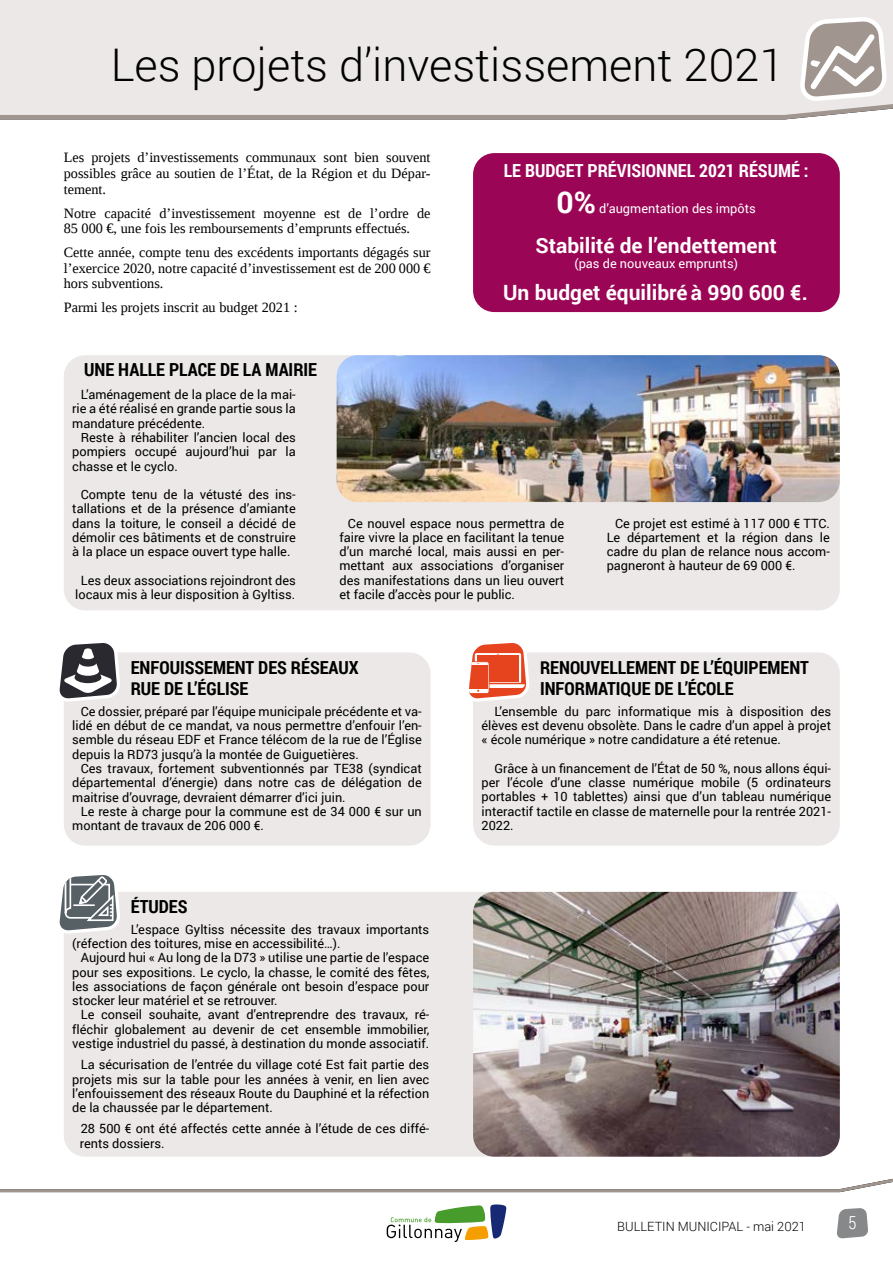
<style>
.page{position:relative;width:893px;height:1263px;background:#fff}
.page>*{position:absolute;margin:0;border:0;box-sizing:border-box;transform-origin:0 0}
.t1{font:300 45px "Roboto";color:#000}
.t2{font:700 30px "Roboto";color:#fff}
.t3{font:700 21px "Roboto";color:#fff}
.t4{font:700 18px/21.6px "Roboto Condensed";color:#000}
.t5{font:700 18px "Roboto Condensed";color:#fff}
.t6{font:300 18px "Roboto Condensed";color:#fff}
.t7{font:14.25px/15.8px "Liberation Serif";color:#000;text-align:justify}
.t8{font:12.75px/14.2px "Roboto";color:#000;text-align:justify}
.t9{font:12.75px "Roboto";color:#fff}
.t10{font:300 12.75px "Roboto";color:#000}
</style>
<div class="page">
<svg style="left:387px;top:1204px;width:119px;height:38px"></svg>
<svg style="left:837px;top:1208px;width:31px;height:30px"></svg>
<div style="left:0;top:0;width:893px;height:17px;background:#ebe8e7"></div>
<svg style="left:0;top:1178px;width:893px;height:15px"></svg>
<svg style="left:0;top:17px;width:893px;height:103px;background:#e4e0df"></svg>
<div style="left:64px;top:355px;width:776px;height:255px;background:#ebe8e7;border-radius:21px"></div>
<div style="left:64px;top:892px;width:776px;height:265px;background:#ebe8e7;border-radius:21px"></div>
<div style="left:473px;top:153px;width:367px;height:159px;background:#9b0555;border-radius:21px"></div>
<img style="left:473px;top:892px;width:367px;height:265px">
<div style="left:64px;top:652px;width:367px;height:194px;background:#ebe8e7;border-radius:21px"></div>
<svg style="left:59px;top:643px;width:61px;height:59px"></svg>
<svg style="left:59px;top:875px;width:61px;height:59px"></svg>
<div style="left:473px;top:652px;width:367px;height:194px;background:#ebe8e7;border-radius:21px"></div>
<svg style="left:469px;top:643px;width:60px;height:59px;background:#ed846c"></svg>
<img style="left:337px;top:355px;width:503px;height:147px">
<h1 class="t1" style="left:614px;top:34px;width:162px">Éditorial</h1>
<h1 class="t1" style="left:111px;top:34px;width:675px">Les projets d’investissement 2021</h1>
<p class="t7" style="left:64px;top:150px;width:368px">Les projets d’investissements communaux sont bien souvent possibles grâce au soutien de l’État, de la Région et du Dépar&shy;tement.</p>
<p class="t7" style="left:64px;top:205px;width:368px">Notre capacité d’investissement moyenne est de l’ordre de<br>85 000 €, une fois les remboursements d’emprunts effectués.</p>
<p class="t7" style="left:64px;top:244px;width:368px">Cette année, compte tenu des excédents importants dégagés sur l’exercice 2020, notre capacité d’investissement est de 200 000 € hors subventions.</p>
<p class="t7" style="left:64px;top:299px;width:235px">Parmi les projets inscrit au budget 2021 :</p>
<h3 class="t5" style="left:504px;top:157px;width:306px">LE BUDGET PRÉVISIONNEL 2021 RÉSUMÉ :</h3>
<h2 class="t2" style="left:557px;top:181px;width:41px">0%</h2>
<p class="t9" style="left:599px;top:199px;width:158px">d’augmentation des impôts</p>
<h3 class="t3" style="left:535px;top:231px;width:243px">Stabilité de l’endettement</h3>
<p class="t9" style="left:574px;top:254px;width:165px">(pas de nouveaux emprunts)</p>
<h3 class="t3" style="left:503px;top:278px;width:306px">Un budget équilibré à 990 600 €.</h3>
<h3 class="t4" style="left:84px;top:359px;width:234px">UNE HALLE PLACE DE LA MAIRIE</h3>
<p class="t8" style="left:72px;top:387px;width:225px;text-indent:9px">L’aménagement de la place de la mai&shy;rie a été réalisé en grande partie sous la mandature précédente.</p>
<p class="t8" style="left:72px;top:430px;width:225px;text-indent:9px">Reste à réhabiliter l’ancien local des pompiers occupé aujourd’hui par la chasse et le cyclo.</p>
<p class="t8" style="left:72px;top:487px;width:225px;text-indent:9px">Compte tenu de la vétusté des ins&shy;tallations et de la présence d’amiante dans la toiture, le conseil a décidé de démolir ces bâtiments et de construire à la place un espace ouvert type halle.</p>
<p class="t8" style="left:75px;top:572px;width:222px;text-align:center">Les deux associations rejoindront des locaux mis à leur disposition à Gyltiss.</p>
<p class="t8" style="left:339px;top:515px;width:226px;text-indent:9px">Ce nouvel espace nous permettra de faire vivre la place en facilitant la tenue d’un marché local, mais aussi en per&shy;mettant aux associations d’organiser des manifestations dans un lieu ouvert et facile d’accès pour le public.</p>
<p class="t8" style="left:607px;top:515px;width:225px;text-indent:9px">Ce projet est estimé à 117 000 € TTC.<br>Le département et la région dans le cadre du plan de relance nous accom&shy;pagneront à hauteur de 69 000 €.</p>
<h3 class="t4" style="left:131px;top:656px;width:229px">ENFOUISSEMENT DES RÉSEAUX<br>RUE DE L’ÉGLISE</h3>
<p class="t8" style="left:72px;top:704px;width:351px;text-indent:9px">Ce dossier, préparé par l’équipe municipale précédente et va&shy;lidé en début de ce mandat, va nous permettre d’enfouir l’en&shy;semble du réseau EDF et France télécom de la rue de l’Église depuis la RD73 jusqu’à la montée de Guiguetières.</p>
<p class="t8" style="left:72px;top:761px;width:351px;text-indent:9px">Ces travaux, fortement subventionnés par TE38 (syndicat départemental d’énergie) dans notre cas de délégation de maitrise d’ouvrage, devraient démarrer d’ici juin.</p>
<p class="t8" style="left:72px;top:804px;width:351px;text-indent:9px">Le reste à charge pour la commune est de 34 000 € sur un montant de travaux de 206 000 €.</p>
<h3 class="t4" style="left:131px;top:895px;width:58px">ÉTUDES</h3>
<p class="t8" style="left:72px;top:922px;width:359px;text-indent:58px">L’espace Gyltiss nécessite des travaux importants (réfection des toitures, mise en accessibilité…).</p>
<p class="t8" style="left:72px;top:950px;width:359px;text-indent:9px">Aujourd hui « Au long de la D73 » utilise une partie de l’espace pour ses expositions. Le cyclo, la chasse, le comité des fêtes, les associations de façon générale ont besoin d’espace pour stocker leur matériel et se retrouver.</p>
<p class="t8" style="left:72px;top:1007px;width:359px;text-indent:9px">Le conseil souhaite, avant d’entreprendre des travaux, ré&shy;fléchir globalement au devenir de cet ensemble immobilier, vestige industriel du passé, à destination du monde associatif.</p>
<p class="t8" style="left:72px;top:1057px;width:359px;text-indent:9px">La sécurisation de l’entrée du village coté Est fait partie des projets mis sur la table pour les années à venir, en lien avec l’enfouissement des réseaux Route du Dauphiné et la réfection de la chaussée par le département.</p>
<p class="t8" style="left:80px;top:1121px;width:351px">28 500 € ont été affectés cette année à l’étude de ces diffé&shy;rents dossiers.</p>
<h3 class="t4" style="left:540px;top:656px;width:270px">RENOUVELLEMENT DE L’ÉQUIPEMENT<br>INFORMATIQUE DE L’ÉCOLE</h3>
<p class="t8" style="left:482px;top:704px;width:351px;text-indent:13px">L’ensemble du parc informatique mis à disposition des élèves est devenu obsolète. Dans le cadre d’un appel à projet « école numérique » notre candidature a été retenue.</p>
<p class="t8" style="left:482px;top:761px;width:351px;text-indent:13px">Grâce à un financement de l’État de 50 %, nous allons équi&shy;per l’école d’une classe numérique mobile (5 ordinateurs portables + 10 tablettes) ainsi que d’un tableau numérique interactif tactile en classe de maternelle pour la rentrée 2021- 2022.</p>
<p class="t10" style="left:617px;top:1218px;width:190px">BULLETIN MUNICIPAL - mai 2021</p>
<h3 class="t6" style="left:848px;top:1210px;width:10px">5</h3>
</div>
